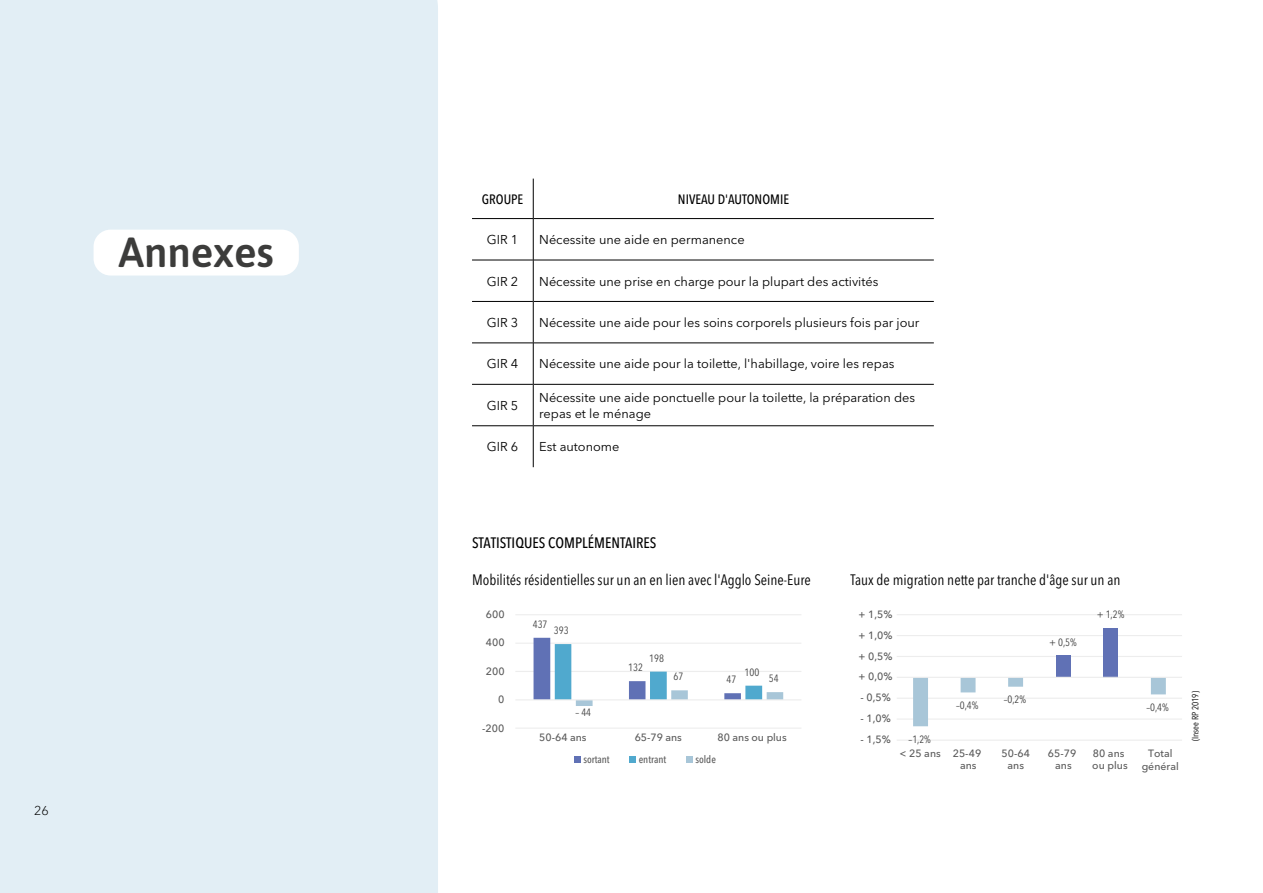
<style>
.page{position:relative;width:1263px;height:893px;background:#fff}
.page>*{position:absolute;margin:0;border:0;box-sizing:border-box;transform-origin:0 0}
.t1{font:500 42px "Asap";color:#3c3c3b}
.t2{font:condensed 15px "Avenir Next LT Pro";color:#000}
.t3{font:500 condensed 15px "Avenir Next LT Pro";color:#000}
.t4{font:500 condensed 13.5px "Avenir Next LT Pro";color:#000}
.t5{font:12.75px/15.3px "Avenir Next LT Pro";color:#000}
.t6{font:300 12.75px "Avenir Next LT Pro";color:#000}
.t7{font:500 10.5px/12.6px "Avenir Next LT Pro";color:#5a5a5a;text-align:center}
.t8{font:condensed 10.5px "Avenir Next LT Pro";color:#404040}
.t9{font:500 condensed 10.5px "Avenir Next LT Pro";letter-spacing:-.005em;color:#5a5a5a}
.t10{font:condensed 9px "Avenir Next LT Pro";color:#000}
</style>
<div class="page">
<div style="left:0;top:0;width:438px;height:893px;background:#e2eef5"></div>
<hr style="left:472px;top:218px;width:61px;height:1px;background:#000">
<hr style="left:533px;top:218px;width:401px;height:1px;background:#000">
<hr style="left:472px;top:260px;width:61px;height:1px;background:#000">
<hr style="left:534px;top:260px;width:400px;height:1px;background:#000">
<hr style="left:472px;top:301px;width:61px;height:1px;background:#000">
<hr style="left:534px;top:301px;width:400px;height:1px;background:#000">
<hr style="left:472px;top:343px;width:61px;height:1px;background:#000">
<hr style="left:534px;top:343px;width:400px;height:1px;background:#000">
<hr style="left:472px;top:384px;width:61px;height:1px;background:#000">
<hr style="left:534px;top:384px;width:400px;height:1px;background:#000">
<hr style="left:472px;top:425px;width:61px;height:1px;background:#000">
<hr style="left:534px;top:425px;width:400px;height:1px;background:#000">
<hr style="left:533px;top:179px;width:1px;height:39px;background:#000">
<hr style="left:533px;top:219px;width:1px;height:41px;background:#000">
<hr style="left:533px;top:260px;width:1px;height:41px;background:#000">
<hr style="left:533px;top:301px;width:1px;height:42px;background:#000">
<hr style="left:533px;top:343px;width:1px;height:41px;background:#000">
<hr style="left:533px;top:384px;width:1px;height:42px;background:#000">
<hr style="left:533px;top:426px;width:1px;height:41px;background:#000">
<div style="left:94px;top:230px;width:205px;height:46px;background:#fff;border-radius:17px"></div>
<hr style="left:897px;top:614px;width:285px;height:1px;background:#ededed">
<hr style="left:897px;top:635px;width:285px;height:1px;background:#ededed">
<hr style="left:897px;top:656px;width:285px;height:1px;background:#ededed">
<hr style="left:897px;top:698px;width:285px;height:1px;background:#ededed">
<hr style="left:897px;top:718px;width:285px;height:2px;background:#ededed">
<hr style="left:897px;top:740px;width:285px;height:1px;background:#ededed">
<div style="left:1056px;top:655px;width:14px;height:22px;background:#6071b5"></div>
<div style="left:1103px;top:628px;width:15px;height:49px;background:#6071b5"></div>
<svg style="left:913px;top:678px;width:253px;height:48px"></svg>
<hr style="left:897px;top:677px;width:285px;height:1px;background:#ededed">
<hr style="left:515px;top:614px;width:286px;height:1px;background:#ededed">
<hr style="left:515px;top:643px;width:286px;height:1px;background:#ededed">
<hr style="left:515px;top:671px;width:286px;height:1px;background:#ededed">
<hr style="left:515px;top:728px;width:286px;height:1px;background:#ededed">
<svg style="left:533px;top:638px;width:250px;height:68px"></svg>
<hr style="left:515px;top:699px;width:286px;height:1px;background:#ededed">
<div style="left:574px;top:756px;width:7px;height:7px;background:#6071b5"></div>
<div style="left:629px;top:756px;width:7px;height:7px;background:#50a9ce"></div>
<div style="left:686px;top:756px;width:7px;height:7px;background:#a8c6d8"></div>
<h1 class="t1" style="left:118px;top:224px;width:157px">Annexes</h1>
<p class="t6" style="left:34px;top:803px;width:16px">26</p>
<p class="t4" style="left:482px;top:191px;width:43px">GROUPE</p>
<p class="t4" style="left:678px;top:191px;width:113px">NIVEAU D'AUTONOMIE</p>
<p class="t5" style="left:487px;top:232px;width:33px">GIR 1</p>
<p class="t5" style="left:539px;top:232px;width:207px">Nécessite une aide en permanence</p>
<p class="t5" style="left:487px;top:273px;width:33px">GIR 2</p>
<p class="t5" style="left:539px;top:273px;width:341px">Nécessite une prise en charge pour la plupart des activités</p>
<p class="t5" style="left:487px;top:315px;width:33px">GIR 3</p>
<p class="t5" style="left:539px;top:315px;width:382px">Nécessite une aide pour les soins corporels plusieurs fois par jour</p>
<p class="t5" style="left:487px;top:356px;width:33px">GIR 4</p>
<p class="t5" style="left:539px;top:356px;width:357px">Nécessite une aide pour la toilette, l'habillage, voire les repas</p>
<p class="t5" style="left:487px;top:398px;width:33px">GIR 5</p>
<p class="t5" style="left:539px;top:390px;width:377px">Nécessite une aide ponctuelle pour la toilette, la préparation des repas et le ménage</p>
<p class="t5" style="left:487px;top:439px;width:33px">GIR 6</p>
<p class="t5" style="left:539px;top:439px;width:82px">Est autonome</p>
<p class="t3" style="left:472px;top:534px;width:186px">STATISTIQUES COMPLÉMENTAIRES</p>
<p class="t2" style="left:472px;top:571px;width:340px">Mobilités résidentielles sur un an en lien avec l'Agglo Seine-Eure</p>
<p class="t8" style="left:533px;top:618px;width:16px">437</p>
<p class="t8" style="left:628px;top:661px;width:16px">132</p>
<p class="t8" style="left:726px;top:673px;width:11px">47</p>
<p class="t7" style="left:486px;top:608px;width:20px">600</p>
<p class="t8" style="left:554px;top:624px;width:16px">393</p>
<p class="t7" style="left:486px;top:636px;width:20px">400</p>
<p class="t8" style="left:649px;top:652px;width:16px">198</p>
<p class="t7" style="left:486px;top:665px;width:20px">200</p>
<p class="t8" style="left:745px;top:666px;width:16px">100</p>
<p class="t8" style="left:673px;top:670px;width:11px">67</p>
<p class="t8" style="left:769px;top:672px;width:11px">54</p>
<p class="t2" style="left:850px;top:571px;width:272px">Taux de migration nette par tranche d'âge sur un an</p>
<p class="t7" style="left:858px;top:608px;width:36px">+ 1,5%</p>
<p class="t7" style="left:858px;top:629px;width:36px">+ 1,0%</p>
<p class="t7" style="left:858px;top:650px;width:36px">+ 0,5%</p>
<p class="t7" style="left:858px;top:670px;width:36px">+ 0,0%</p>
<p class="t8" style="left:1049px;top:636px;width:29px">+ 0,5%</p>
<p class="t8" style="left:1097px;top:608px;width:29px">+ 1,2%</p>
<p class="t7" style="left:498px;top:693px;width:8px">0</p>
<p class="t7" style="left:482px;top:722px;width:24px">-200</p>
<p class="t8" style="left:576px;top:706px;width:17px">– 44</p>
<p class="t7" style="left:539px;top:731px;width:49px">50-64 ans</p>
<p class="t7" style="left:635px;top:731px;width:49px">65-79 ans</p>
<p class="t7" style="left:717px;top:731px;width:71px">80 ans ou plus</p>
<p class="t9" style="left:583px;top:753px;width:28px">sortant</p>
<p class="t9" style="left:639px;top:753px;width:29px">entrant</p>
<p class="t9" style="left:695px;top:753px;width:22px">solde</p>
<p class="t7" style="left:860px;top:691px;width:32px">- 0,5%</p>
<p class="t7" style="left:860px;top:712px;width:32px">- 1,0%</p>
<p class="t7" style="left:860px;top:733px;width:32px">- 1,5%</p>
<p class="t8" style="left:908px;top:733px;width:24px">–1,2%</p>
<p class="t8" style="left:956px;top:699px;width:24px">–0,4%</p>
<p class="t8" style="left:1004px;top:693px;width:24px">–0,2%</p>
<p class="t8" style="left:1146px;top:701px;width:24px">–0,4%</p>
<p class="t7" style="left:960px;top:747px;width:23px;text-align:left;text-indent:-60px">&lt; 25 ans 25-49 ans</p>
<p class="t7" style="left:1001px;top:747px;width:30px">50-64 ans</p>
<p class="t7" style="left:1048px;top:747px;width:30px">65-79 ans</p>
<p class="t7" style="left:1092px;top:747px;width:37px;text-align:left">80 ans ou plus</p>
<p class="t7" style="left:1142px;top:747px;width:39px">Total général</p>
<p class="t10" style="left:1190px;top:741px;width:52px;rotate:-90deg">(Insee RP 2019)</p>
</div>
